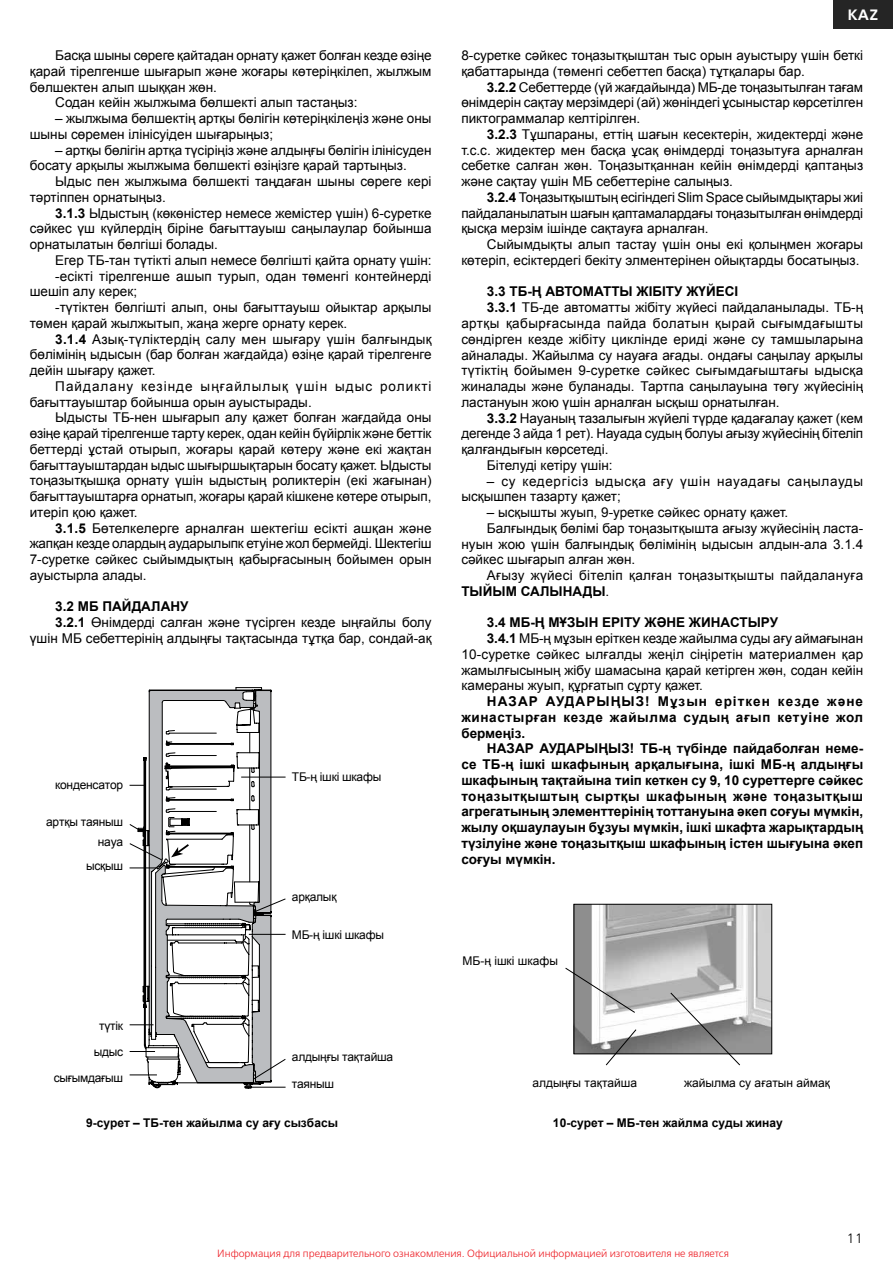
<style>
.page{position:relative;width:893px;height:1263px;background:#fff}
.page>*{position:absolute;margin:0;border:0;box-sizing:border-box;transform-origin:0 0}
.t1{font:15px "Free Set Demi Bold C";color:#fff}
.t2{font:13.5px/15.8px "Arial";color:#000}
.t3{font:700 13.5px/15.8px "Arial";color:#000;text-align:justify}
.t4{font:13.5px "Arial";letter-spacing:.02em;color:#000}
.t5{font:13.5px/15.8px "Arial";letter-spacing:.05em;color:#000}
.t6{font:13.5px "Arial";letter-spacing:.03em;color:#000}
.t7{font:13.5px "Arial";letter-spacing:.075em;color:#000}
.t8{font:13.5px "Free Set Light C";color:#000}
.t9{font:12px/25.5px "Arial";letter-spacing:-.02em;color:#000;text-align:center}
.t10{font:700 12px "Arial";color:#000}
.t11{font:12px "Arial";color:#000}
.t12{font:10.5px "Free Set Light C";color:#ed1d24}
.s1{font-weight:700}
.s2{font-weight:400}
</style>
<div class="page">
<img style="left:576px;top:906px;width:194px;height:146px">
<div style="left:574px;top:904px;width:198px;height:150px;border:1px solid #000"></div>
<svg style="left:670px;top:992px;width:71px;height:74px"></svg>
<svg style="left:605px;top:1028px;width:32px;height:38px"></svg>
<svg style="left:565px;top:967px;width:71px;height:46px"></svg>
<svg style="left:129px;top:687px;width:157px;height:401px"></svg>
<hr style="left:251px;top:1087px;width:35px;height:1px;background:#000">
<div style="left:833px;top:0;width:60px;height:29px;background:#252525"></div>
<p class="t2" style="left:55px;top:48px;width:378px">Басқа шыны сөреге қайтадан орнату қажет болған кезде өзіңе</p>
<p class="t2" style="left:30px;top:63px;width:403px">қарай тірелгенше шығарып және жоғары көтеріңкілеп, жылжым</p>
<p class="t2" style="left:30px;top:79px;width:189px">бөлшектен алып шыққан жөн.</p>
<p class="t2" style="left:55px;top:95px;width:304px">Содан кейін жылжыма бөлшекті алып тастаңыз:</p>
<p class="t2" style="left:30px;top:111px;width:403px;text-indent:26px">– жылжыма бөлшектің артқы бөлігін көтеріңкілеңіз және оны шыны сөремен ілінісуіден шығарыңыз;</p>
<p class="t2" style="left:30px;top:142px;width:403px;text-indent:26px">– артқы бөлігін артқа түсіріңіз және алдыңғы бөлігін ілінісуден босату арқылы жылжыма бөлшекті өзіңізге қарай тартыңыз.</p>
<p class="t2" style="left:30px;top:174px;width:403px;text-indent:26px">Ыдыс пен жылжыма бөлшекті таңдаған шыны сөреге кері тәртіппен орнатыңыз.</p>
<p class="t2" style="left:30px;top:205px;width:403px;text-align:justify;text-indent:26px"><span class="s1">3.1.3</span> Ыдыстың (көкөністер немесе жемістер үшін) 6-суретке сәйкес үш күйлердің біріне бағыттауыш саңылаулар бойынша орнатылатын бөлгіші болады.</p>
<p class="t2" style="left:55px;top:252px;width:378px">Егер ТБ-тан түтікті алып немесе бөлгішті қайта орнату үшін:</p>
<p class="t2" style="left:55px;top:268px;width:378px">-есікті тірелгенше ашып турып, одан төменгі контейнерді</p>
<p class="t2" style="left:30px;top:284px;width:109px">шешіп алу керек;</p>
<p class="t2" style="left:55px;top:300px;width:378px">-түтіктен бөлгішті алып, оны бағыттауыш ойыктар арқылы</p>
<p class="t2" style="left:30px;top:315px;width:319px">төмен қарай жылжытып, жаңа жерге орнату керек.</p>
<p class="t2" style="left:55px;top:331px;width:378px"><span class="s1">3.1.4</span> Азық-түліктердің салу мен шығару үшін балғындық</p>
<p class="t2" style="left:30px;top:347px;width:403px">бөлімінің ыдысын (бар болған жағдайда) өзіңе қарай тірелгенге</p>
<p class="t2" style="left:30px;top:363px;width:127px">дейін шығару қажет.</p>
<p class="t7" style="left:55px;top:377px;width:378px">Пайдалану кезінде ыңғайлылық үшін ыдыс роликті</p>
<p class="t2" style="left:30px;top:394px;width:283px">бағыттауыштар бойынша орын ауыстырады.</p>
<p class="t2" style="left:55px;top:410px;width:378px">Ыдысты ТБ-нен шығарып алу қажет болған жағдайда оны</p>
<p class="t2" style="left:30px;top:426px;width:403px">өзіңе қарай тірелгенше тарту керек, одан кейін бүйірлік және беттік</p>
<p class="t2" style="left:30px;top:441px;width:403px">беттерді ұстай отырып, жоғары қарай көтеру және екі жақтан</p>
<p class="t2" style="left:30px;top:457px;width:403px">бағыттауыштардан ыдыс шығыршықтарын босату қажет. Ыдысты</p>
<p class="t2" style="left:30px;top:473px;width:403px">тоңазытқышқа орнату үшін ыдыстың роликтерін (екі жағынан)</p>
<p class="t2" style="left:30px;top:489px;width:403px">бағыттауыштарға орнатып, жоғары қарай кішкене көтере отырып,</p>
<p class="t2" style="left:30px;top:504px;width:109px">итеріп қою қажет.</p>
<p class="t2" style="left:55px;top:520px;width:378px"><span class="s1">3.1.5</span> Бөтелкелерге арналған шектегіш есікті ашқан және</p>
<p class="t2" style="left:30px;top:536px;width:403px">жапқан кезде олардың аударылыпк етуіне жол бермейді. Шектегіш</p>
<p class="t2" style="left:30px;top:552px;width:403px">7-суретке сәйкес сыйымдықтың қабырғасының бойымен орын</p>
<p class="t2" style="left:30px;top:567px;width:118px">ауыстырла алады.</p>
<p class="t3" style="left:55px;top:599px;width:135px">3.2 МБ ПАЙДАЛАНУ</p>
<p class="t2" style="left:55px;top:615px;width:378px"><span class="s1">3.2.1</span> Өнімдерді салған және түсірген кезде ыңғайлы болу</p>
<p class="t2" style="left:30px;top:630px;width:403px">үшін МБ себеттерінің алдыңғы тақтасында тұтқа бар, сондай-ақ</p>
<p class="t9" style="left:55px;top:772px;width:69px">конденсатор</p>
<p class="t9" style="left:46px;top:809px;width:78px">артқы таяныш</p>
<p class="t9" style="left:98px;top:829px;width:27px">науа</p>
<p class="t9" style="left:86px;top:853px;width:39px">ысқыш</p>
<p class="t9" style="left:94px;top:1013px;width:31px">түтік ыдыс</p>
<p class="t9" style="left:54px;top:1065px;width:71px">сығымдағыш</p>
<p class="t9" style="left:292px;top:764px;width:91px">ТБ-ң iшкі шкафы</p>
<p class="t9" style="left:292px;top:884px;width:46px">арқалық</p>
<p class="t9" style="left:292px;top:922px;width:94px">МБ-ң ішкі шкафы</p>
<p class="t9" style="left:292px;top:1044px;width:103px">алдыңғы тақтайша</p>
<p class="t9" style="left:292px;top:1071px;width:44px">таяныш</p>
<p class="t10" style="left:86px;top:1115px;width:253px">9-сурет – ТБ-тен жайылма су ағу сызбасы</p>
<p class="t1" style="left:848px;top:6px;width:32px">KAZ</p>
<p class="t2" style="left:461px;top:48px;width:403px">8-суретке сәйкес тоңазытқыштан тыс орын ауыстыру үшін беткі қабаттарында (төменгі себеттеп басқа) тұтқалары бар.</p>
<p class="t2" style="left:461px;top:79px;width:403px;text-align:justify;text-indent:26px"><span class="s1">3.2.2</span> Себеттерде (үй жағдайында) МБ-де тоңазытылған тағам өнімдерін сақтау мерзімдері (ай) жөніндегі ұсыныстар көрсетілген пиктограммалар келтірілген.</p>
<p class="t2" style="left:461px;top:126px;width:403px;text-align:justify;text-indent:26px"><span class="s1">3.2.3</span> Тұшпараны, еттің шағын кесектерін, жидектерді және т.с.с. жидектер мен басқа ұсақ өнімдерді тоңазытуға арналған себетке салған жөн. Тоңазытқаннан кейін өнімдерді қаптаңыз және сақтау үшін МБ себеттеріне салыңыз.</p>
<p class="t2" style="left:461px;top:189px;width:403px;text-align:justify;text-indent:26px"><span class="s1">3.2.4</span> Тоңазытқыштың есігіндегі Slim Space сыйымдықтары жиі пайдаланылатын шағын қаптамалардағы тоңазытылған өнімдерді қысқа мерзім ішінде сақтауға арналған.</p>
<p class="t2" style="left:461px;top:237px;width:403px;text-align:right">Сыйымдықты алып тастау үшін оны екі қолыңмен жоғары көтеріп, есіктердегі бекіту элментерінен ойықтарды босатыңыз.</p>
<p class="t3" style="left:487px;top:284px;width:253px">3.3 ТБ-Ң АВТОМАТТЫ ЖІБІТУ ЖҮЙЕСІ</p>
<p class="t2" style="left:487px;top:300px;width:378px"><span class="s1">3.3.1</span> ТБ-де автоматты жібіту жүйесі пайдаланылады. ТБ-ң</p>
<p class="t6" style="left:461px;top:314px;width:403px">артқы қабырғасында пайда болатын қырай сығымдағышты</p>
<p class="t2" style="left:461px;top:331px;width:403px">сөндірген кезде жібіту циклінде ериді және су тамшыларына</p>
<p class="t2" style="left:461px;top:347px;width:403px">айналады. Жайылма су науаға ағады. ондағы саңылау арқылы</p>
<p class="t4" style="left:461px;top:362px;width:403px">түтіктің бойымен 9-суретке сәйкес сығымдағыштағы ыдысқа</p>
<p class="t2" style="left:461px;top:379px;width:403px">жиналады және буланады. Тартпа саңылауына төгу жүйесінің</p>
<p class="t2" style="left:461px;top:394px;width:320px">ластануын жою үшін арналған ысқыш орнатылған.</p>
<p class="t2" style="left:487px;top:410px;width:378px"><span class="s1">3.3.2</span> Науаның тазалығын жүйелі түрде қадағалау қажет (кем</p>
<p class="t2" style="left:461px;top:426px;width:403px">дегенде 3 айда 1 рет). Науада судың болуы ағызу жүйесінің бітеліп</p>
<p class="t2" style="left:461px;top:442px;width:149px">қалғандығын көрсетеді.</p>
<p class="t2" style="left:487px;top:457px;width:127px">Бітелуді кетіру үшін:</p>
<p class="t5" style="left:461px;top:473px;width:403px;text-indent:26px">– су кедергісіз ыдысқа ағу үшін науадағы саңылауды ысқышпен тазарту қажет;</p>
<p class="t2" style="left:487px;top:505px;width:303px">– ысқышты жуып, 9-уретке сәйкес орнату қажет.</p>
<p class="t2" style="left:487px;top:520px;width:378px">Балғындық бөлімі бар тоңазытқышта ағызу жүйесінің ласта-</p>
<p class="t2" style="left:461px;top:536px;width:403px">нуын жою үшін балғындық бөлімінің ыдысын алдын-ала 3.1.4</p>
<p class="t2" style="left:461px;top:552px;width:175px">сәйкес шығарып алған жөн.</p>
<p class="t4" style="left:487px;top:566px;width:378px">Ағызу жүйесі бітеліп қалған тоңазытқышты пайдалануға</p>
<p class="t3" style="left:461px;top:584px;width:149px">ТЫЙЫМ САЛЫНАДЫ<span class="s2">.</span></p>
<p class="t3" style="left:487px;top:615px;width:293px">3.4 МБ-Ң МҰЗЫН ЕРІТУ ЖӘНЕ ЖИНАСТЫРУ</p>
<p class="t2" style="left:487px;top:631px;width:378px"><span class="s1">3.4.1</span> МБ-ң мұзын еріткен кезде жайылма суды ағу аймағынан</p>
<p class="t2" style="left:461px;top:646px;width:403px">10-суретке сәйкес ылғалды жеңіл сіңіретін материалмен қар</p>
<p class="t2" style="left:461px;top:662px;width:403px">жамылғысының жібу шамасына қарай кетірген жөн, содан кейін</p>
<p class="t2" style="left:461px;top:678px;width:243px">камераны жуып, құрғатып сұрту қажет.</p>
<p class="t3" style="left:461px;top:694px;width:403px;text-indent:26px">НАЗАР АУДАРЫҢЫЗ! Мұзын еріткен кезде және жинастырған кезде жайылма судың ағып кетуіне жол бермеңіз.</p>
<p class="t3" style="left:461px;top:741px;width:403px;text-indent:26px">НАЗАР АУДАРЫҢЫЗ! ТБ-ң түбінде пайдаболған неме&shy;се ТБ-ң ішкі шкафының арқалығына, ішкі МБ-ң алдыңғы шкафының тақтайына тиіп кеткен су 9, 10 суреттерге сәйкес тоңазытқыштың сыртқы шкафының және тоңазытқыш агрегатының элементтерінің тоттануына әкеп соғуы мүмкін, жылу оқшаулауын бұзуы мүмкін, ішкі шкафта жарықтардың түзілуіне және тоңазытқыш шкафының істен шығуына әкеп соғуы мүмкін.</p>
<p class="t11" style="left:462px;top:953px;width:97px">МБ-ң ішкі шкафы</p>
<p class="t11" style="left:532px;top:1075px;width:106px">алдыңғы тақтайша</p>
<p class="t11" style="left:684px;top:1075px;width:148px">жайылма су ағатын аймақ</p>
<p class="t10" style="left:553px;top:1115px;width:231px">10-сурет – МБ-тен жайлма суды жинау</p>
<p class="t8" style="left:847px;top:1231px;width:18px">11</p>
<p class="t12" style="left:217px;top:1248px;width:513px">Информация для предварительного ознакомления. Официальной информацией изготовителя не является</p>
</div>
